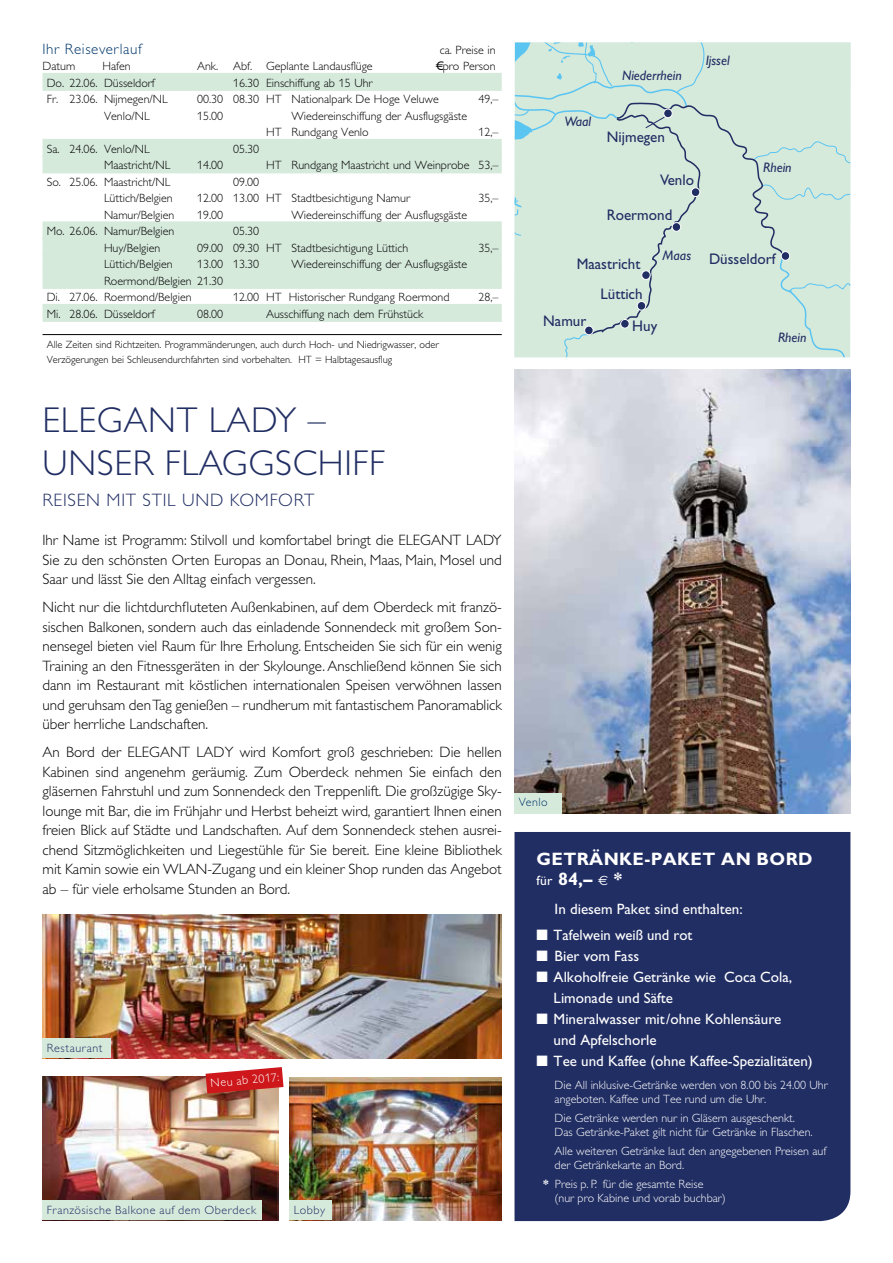
<style>
.page{position:relative;width:893px;height:1263px;background:#fff}
.page>*{position:absolute;margin:0;border:0;box-sizing:border-box;transform-origin:0 0}
.t1{font:300 36px/43.2px "Gill Alt One";letter-spacing:.02em;color:#212e63}
.t2{font:700 18px/19.5px "Gill Alt One";letter-spacing:.02em;color:#fff}
.t3{font:300 18px "Gill Alt One";letter-spacing:.04em;color:#212e63}
.t4{font:15.3px/30px "Gill Alt One";color:#212e63;text-align:right}
.t5{font:300 15px/19.5px "Gill Alt One";color:#000;text-align:justify}
.t6{font:15px/21px "Gill Alt One";color:#fff}
.t7{font:300 15px "Gill Alt One";letter-spacing:.04em;color:#00376a}
.t8{font:italic 13.8px "Gill Alt One";color:#212e63}
.t9{font:300 12px/16.5px "Gill Alt One";color:#000}
.t10{font:300 12px/14.4px "Gill Alt One";color:#fff}
.t11{font:300 12px "Gill Alt One";letter-spacing:.045em;color:#212e63}
.t12{font:300 12px "Gill Alt One";letter-spacing:.04em;color:#00376a}
.t13{font:300 10.5px/15px "Gill Alt One";color:#000}
.s1{font-weight:400;font-size:13.5px}
.s2{font-family:"Euro Sans";font-weight:400;font-size:13.5px}
.s3{font-weight:700}
</style>
<div class="page">
<div style="left:514px;top:43px;width:336px;height:314px;background:#d6eadc"></div>
<div style="left:620px;top:319px;width:10px;height:9px;background:#212e63;border:1px solid #fff;border-radius:50%"></div>
<div style="left:672px;top:222px;width:9px;height:10px;background:#212e63;border:1px solid #fff;border-radius:50%"></div>
<div style="left:514px;top:832px;width:336px;height:389px;background:#212e63"></div>
<img style="left:43px;top:915px;width:459px;height:143px">
<img style="left:290px;top:1078px;width:212px;height:142px">
<div style="left:43px;top:1038px;width:68px;height:20px;background:#d6eadc"></div>
<div style="left:290px;top:1200px;width:42px;height:20px;background:#d6eadc"></div>
<div style="left:43px;top:73px;width:459px;height:18px;background:#d6eadc"></div>
<div style="left:43px;top:139px;width:459px;height:18px;background:#d6eadc"></div>
<div style="left:43px;top:155px;width:459px;height:18px;background:#d6eadc"></div>
<div style="left:43px;top:221px;width:459px;height:18px;background:#d6eadc"></div>
<div style="left:43px;top:238px;width:459px;height:18px;background:#d6eadc"></div>
<div style="left:43px;top:254px;width:459px;height:18px;background:#d6eadc"></div>
<div style="left:43px;top:271px;width:459px;height:18px;background:#d6eadc"></div>
<div style="left:43px;top:304px;width:459px;height:18px;background:#d6eadc"></div>
<hr style="left:43px;top:334px;width:459px;height:1px;background:#000">
<img style="left:43px;top:1077px;width:235px;height:143px">
<div style="left:43px;top:1200px;width:219px;height:20px;background:#d6eadc"></div>
<svg style="left:206px;top:1067px;width:78px;height:27px;background:#d04645"></svg>
<img style="left:514px;top:370px;width:336px;height:443px">
<div style="left:514px;top:792px;width:48px;height:21px;background:#d6eadc"></div>
<p class="t7" style="left:43px;top:41px;width:101px">Ihr Reiseverlauf</p>
<p class="t9" style="left:440px;top:42px;width:57px">ca. Preise in</p>
<p class="t9" style="left:43px;top:58px;width:34px">Datum</p>
<p class="t9" style="left:103px;top:58px;width:30px">Hafen</p>
<p class="t9" style="left:197px;top:58px;width:177px">Ank. Abf. Geplante Landausflüge</p>
<p class="t9" style="left:436px;top:58px;width:61px">€ pro Person</p>
<p class="t9" style="left:47px;top:74px;width:110px">Do. 22.06. Düsseldorf</p>
<p class="t9" style="left:233px;top:74px;width:141px">16.30 Einschiffung ab 15 Uhr</p>
<p class="t9" style="left:47px;top:91px;width:123px">Fr. 23.06. Nijmegen/NL</p>
<p class="t9" style="left:197px;top:91px;width:243px">00.30 08.30 HT Nationalpark De Hoge Veluwe</p>
<p class="t9" style="left:478px;top:91px;width:22px">49,–</p>
<p class="t9" style="left:104px;top:107px;width:47px">Venlo/NL</p>
<p class="t9" style="left:197px;top:107px;width:28px">15.00</p>
<p class="t9" style="left:266px;top:107px;width:203px;text-indent:26px">Wiedereinschiffung der Ausflugsgäste<br>HT Rundgang Venlo</p>
<p class="t9" style="left:478px;top:124px;width:22px">12,–</p>
<p class="t9" style="left:47px;top:140px;width:105px">Sa. 24.06. Venlo/NL</p>
<p class="t9" style="left:233px;top:140px;width:28px">05.30</p>
<p class="t9" style="left:104px;top:157px;width:68px">Maastricht/NL</p>
<p class="t9" style="left:197px;top:157px;width:28px">14.00</p>
<p class="t9" style="left:266px;top:157px;width:234px">HT Rundgang Maastricht und Weinprobe 53,–</p>
<p class="t9" style="left:47px;top:173px;width:125px">So. 25.06. Maastricht/NL</p>
<p class="t9" style="left:233px;top:173px;width:28px">09.00</p>
<p class="t9" style="left:104px;top:190px;width:70px">Lüttich/Belgien</p>
<p class="t9" style="left:197px;top:190px;width:214px">12.00 13.00 HT Stadtbesichtigung Namur</p>
<p class="t9" style="left:478px;top:190px;width:22px">35,–</p>
<p class="t9" style="left:104px;top:206px;width:72px">Namur/Belgien</p>
<p class="t9" style="left:197px;top:206px;width:28px">19.00</p>
<p class="t9" style="left:292px;top:206px;width:177px">Wiedereinschiffung der Ausflugsgäste</p>
<p class="t9" style="left:47px;top:223px;width:129px">Mo. 26.06. Namur/Belgien</p>
<p class="t9" style="left:233px;top:223px;width:28px">05.30</p>
<p class="t9" style="left:104px;top:239px;width:58px">Huy/Belgien</p>
<p class="t9" style="left:197px;top:239px;width:213px">09.00 09.30 HT Stadtbesichtigung Lüttich</p>
<p class="t9" style="left:478px;top:239px;width:22px">35,–</p>
<p class="t9" style="left:104px;top:256px;width:70px">Lüttich/Belgien</p>
<p class="t9" style="left:197px;top:256px;width:64px">13.00 13.30</p>
<p class="t9" style="left:292px;top:256px;width:177px">Wiedereinschiffung der Ausflugsgäste</p>
<p class="t9" style="left:47px;top:272px;width:178px;text-indent:57px">Roermond/Belgien 21.30<br>Di. 27.06. Roermond/Belgien</p>
<p class="t9" style="left:233px;top:289px;width:218px">12.00 HT Historischer Rundgang Roermond</p>
<p class="t9" style="left:478px;top:289px;width:22px">28,–</p>
<p class="t9" style="left:47px;top:305px;width:110px">Mi. 28.06. Düsseldorf</p>
<p class="t9" style="left:197px;top:305px;width:28px">08.00</p>
<p class="t9" style="left:266px;top:305px;width:159px">Ausschiffung nach dem Frühstück</p>
<p class="t13" style="left:47px;top:337px;width:394px">Alle Zeiten sind Richtzeiten. Programmänderungen, auch durch Hoch- und Niedrigwasser, oder<br>Verzögerungen bei Schleusendurchfahrten sind vorbehalten. HT = Halbtagesausflug</p>
<p class="t8" style="left:564px;top:114px;width:28px">Waal</p>
<p class="t8" style="left:622px;top:68px;width:61px">Niederrhein</p>
<p class="t8" style="left:706px;top:53px;width:25px">Ijssel</p>
<p class="t4" style="left:607px;top:121px;width:60px">Nijmegen</p>
<p class="t4" style="left:660px;top:165px;width:35px">Venlo</p>
<p class="t4" style="left:607px;top:200px;width:67px">Roermond</p>
<p class="t8" style="left:763px;top:159px;width:30px">Rhein</p>
<p class="t4" style="left:663px;top:244px;width:114px"><sup>Maas</sup> Düsseldorf</p>
<p class="t4" style="left:577px;top:248px;width:68px">Maastricht<br>Lüttich</p>
<p class="t4" style="left:543px;top:306px;width:45px">Namur</p>
<p class="t4" style="left:632px;top:311px;width:27px">Huy</p>
<p class="t8" style="left:778px;top:329px;width:30px">Rhein</p>
<h1 class="t1" style="left:43px;top:398px;width:344px">ELEGANT LADY –<br>UNSER FLAGGSCHIFF</h1>
<p class="t3" style="left:43px;top:490px;width:274px">REISEN MIT STIL UND KOMFORT</p>
<p class="t5" style="left:43px;top:530px;width:461px">Ihr Name ist Programm: Stilvoll und komfortabel bringt die ELEGANT LADY Sie zu den schönsten Orten Europas an Donau, Rhein, Maas, Main, Mosel und Saar und lässt Sie den Alltag einfach vergessen.</p>
<p class="t5" style="left:43px;top:597px;width:461px">Nicht nur die lichtdurchfluteten Außenkabinen, auf dem Oberdeck mit franzö&shy;sischen Balkonen, sondern auch das einladende Sonnendeck mit großem Son&shy;nensegel bieten viel Raum für Ihre Erholung. Entscheiden Sie sich für ein wenig Training an den Fitnessgeräten in der Skylounge. Anschließend können Sie sich dann im Restaurant mit köstlichen internationalen Speisen verwöhnen lassen und geruhsam den Tag genießen – rundherum mit fantastischem Panoramablick über herrliche Landschaften.</p>
<p class="t5" style="left:43px;top:742px;width:461px">An Bord der ELEGANT LADY wird Komfort groß geschrieben: Die hellen Kabinen sind angenehm geräumig. Zum Oberdeck nehmen Sie einfach den gläsernen Fahrstuhl und zum Sonnendeck den Treppenlift. Die großzügige Sky&shy;lounge mit Bar, die im Frühjahr und Herbst beheizt wird, garantiert Ihnen einen freien Blick auf Städte und Landschaften. Auf dem Sonnendeck stehen ausrei&shy;chend Sitzmöglichkeiten und Liegestühle für Sie bereit. Eine kleine Bibliothek mit Kamin sowie ein WLAN-Zugang und ein kleiner Shop runden das Angebot ab – für viele erholsame Stunden an Bord.</p>
<p class="t11" style="left:47px;top:1041px;width:57px">Restaurant</p>
<p class="t10" style="left:210px;top:1076px;width:70px;rotate:-5deg">Neu ab 2017:</p>
<p class="t11" style="left:47px;top:1203px;width:211px">Französische Balkone auf dem Oberdeck</p>
<p class="t11" style="left:294px;top:1203px;width:33px">Lobby</p>
<p class="t12" style="left:519px;top:795px;width:30px">Venlo</p>
<p class="t2" style="left:537px;top:849px;width:277px">GETRÄNKE-PAKET AN BORD <span class="s1">für</span> 84,– <span class="s2">E</span> *</p>
<p class="t6" style="left:555px;top:899px;width:190px">In diesem Paket sind enthalten:</p>
<p class="t6" style="left:537px;top:924px;width:157px">■ Tafelwein weiß und rot</p>
<p class="t6" style="left:537px;top:945px;width:104px">■ Bier vom Fass</p>
<p class="t6" style="left:554px;top:966px;width:240px;text-indent:-17px">■ Alkoholfreie Getränke wie Coca Cola,<br>Limonade und Säfte</p>
<p class="t6" style="left:554px;top:1008px;width:229px;text-indent:-17px">■ Mineralwasser mit/ohne Kohlensäure und Apfelschorle</p>
<p class="t6" style="left:537px;top:1050px;width:278px">■ Tee und Kaffee (ohne Kaffee-Spezialitäten)</p>
<p class="t10" style="left:555px;top:1077px;width:275px">Die All inklusive-Getränke werden von 8.00 bis 24.00 Uhr angeboten. Kaffee und Tee rund um die Uhr.</p>
<p class="t10" style="left:555px;top:1110px;width:259px">Die Getränke werden nur in Gläsern ausgeschenkt.<br>Das Getränke-Paket gilt nicht für Getränke in Flaschen.</p>
<p class="t10" style="left:555px;top:1143px;width:273px">Alle weiteren Getränke laut den angegebenen Preisen auf der Getränkekarte an Bord.</p>
<p class="t10" style="left:555px;top:1176px;width:173px;text-indent:-11px"><span class="s3">*</span> Preis p. P. für die gesamte Reise (nur pro Kabine und vorab buchbar)</p>
</div>
